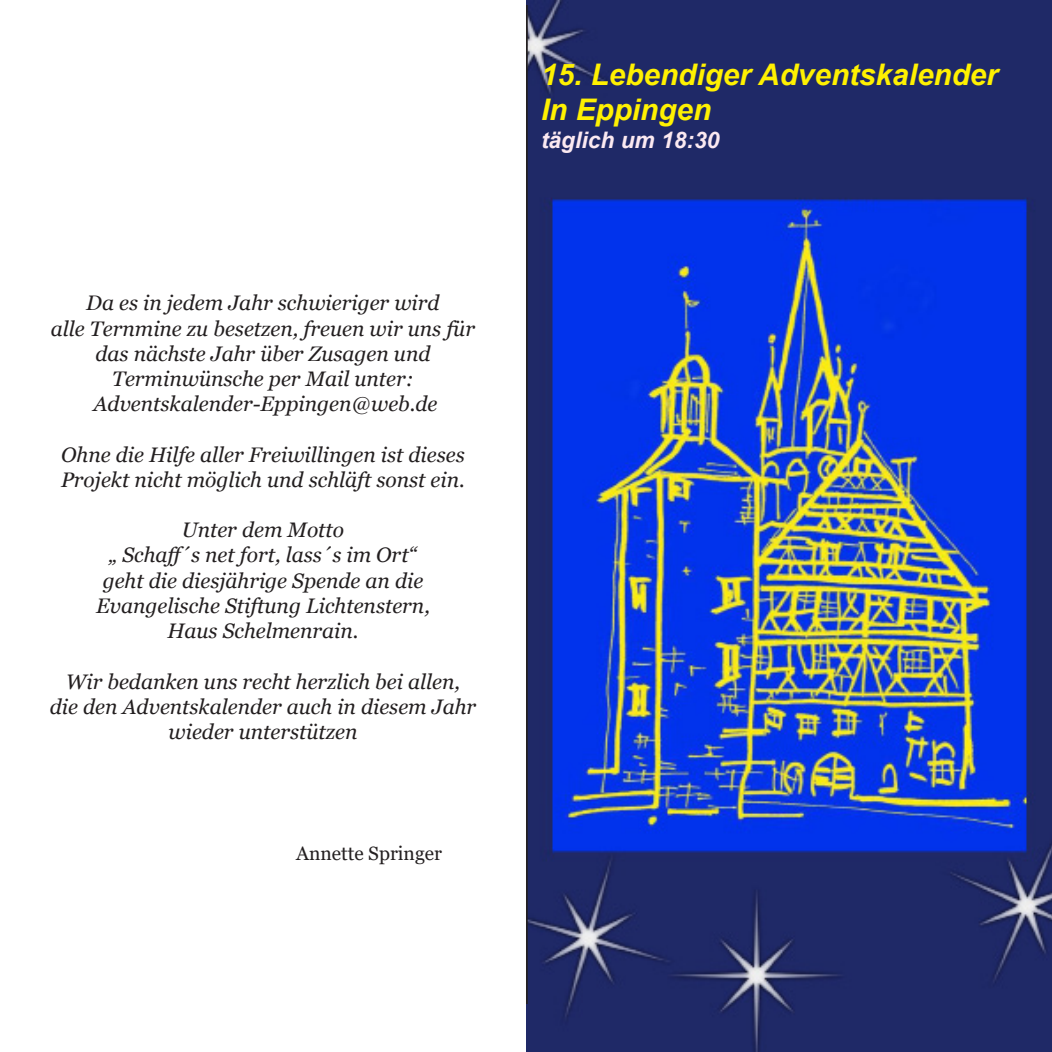
<style>
.page{position:relative;width:1052px;height:1052px;background:#fff}
.page>*{position:absolute;margin:0;border:0;box-sizing:border-box;transform-origin:0 0}
.t1{font:italic 700 29.75px "Arial";color:#fff101}
.t2{font:italic 700 22.75px "Arial";color:#fbe9f1}
.t3{font:italic 21px/25.2px "Georgia";color:#231f20;text-align:center}
.t4{font:19.25px "Georgia";color:#231f20}
</style>
<div class="page">
<img style="left:527px;top:0;width:525px;height:1052px">
<hr style="left:526px;top:5px;width:2px;height:999px;background:#231f20">
<p class="t3" style="left:86px;top:291px;width:355px">Da es in jedem Jahr schwieriger wird</p>
<p class="t3" style="left:51px;top:316px;width:426px">alle Ternmine zu besetzen, freuen wir uns für das nächste Jahr über Zusagen und</p>
<p class="t3" style="left:112px;top:366px;width:303px">Terminwünsche per Mail unter:</p>
<p class="t3" style="left:93px;top:391px;width:345px">Adventskalender-Eppingen@web.de</p>
<p class="t3" style="left:61px;top:442px;width:405px;text-align:left">Ohne die Hilfe aller Freiwillingen ist dieses<br>Projekt nicht möglich und schläft sonst ein.</p>
<p class="t3" style="left:182px;top:517px;width:164px">Unter dem Motto</p>
<p class="t3" style="left:109px;top:543px;width:309px">„ Schaff´s net fort, lass´s im Ort“</p>
<p class="t3" style="left:103px;top:568px;width:322px">geht die diesjährige Spende an die</p>
<p class="t3" style="left:96px;top:593px;width:335px">Evangelische Stiftung Lichtenstern,</p>
<p class="t3" style="left:167px;top:618px;width:193px">Haus Schelmenrain.</p>
<p class="t3" style="left:50px;top:669px;width:428px">Wir bedanken uns recht herzlich bei allen, die den Adventskalender auch in diesem Jahr wieder unterstützen</p>
<p class="t4" style="left:296px;top:841px;width:147px">Annette Springer</p>
<p class="t1" style="left:541px;top:54px;width:458px">15. Lebendiger Adventskalender</p>
<p class="t1" style="left:541px;top:90px;width:172px">In Eppingen</p>
<p class="t2" style="left:541px;top:124px;width:180px">täglich um 18:30</p>
</div>
